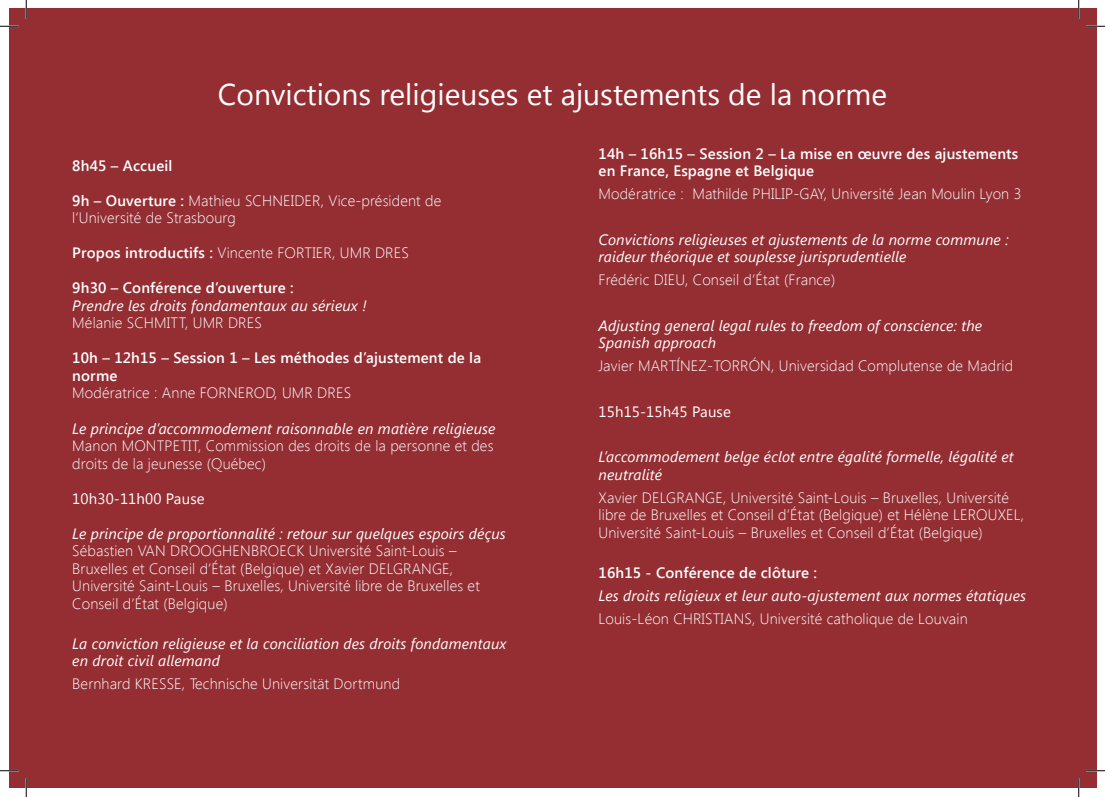
<style>
.page{position:relative;width:1105px;height:797px;background:#fff}
.page>*{position:absolute;margin:0;border:0;box-sizing:border-box;transform-origin:0 0}
.t1{font:30px "Segoe UI";color:#fff}
.t2{font:300 15px/17.5px "Segoe UI";letter-spacing:.01em;color:#fff}
.t3{font:italic 15px/17.5px "Segoe UI";letter-spacing:.01em;color:#fff}
.t4{font:600 15px/17.5px "Segoe UI";letter-spacing:.01em;color:#fff}
.t5{font:15px "Segoe UI";letter-spacing:.01em;color:#fff}
.s1{font-weight:600}
</style>
<div class="page">
<div style="left:9px;top:9px;width:1087px;height:779px;background:#942e33"></div>
<svg style="left:0;top:25px;width:19px;height:2px"></svg>
<svg style="left:1086px;top:25px;width:19px;height:2px"></svg>
<svg style="left:0;top:770px;width:19px;height:1px"></svg>
<svg style="left:1086px;top:770px;width:19px;height:1px"></svg>
<svg style="left:25px;top:0;width:2px;height:19px"></svg>
<svg style="left:25px;top:778px;width:2px;height:19px"></svg>
<svg style="left:1078px;top:0;width:1px;height:19px"></svg>
<svg style="left:1078px;top:778px;width:1px;height:19px"></svg>
<h1 class="t1" style="left:218px;top:73px;width:671px">Convictions religieuses et ajustements de la norme</h1>
<p class="t4" style="left:72px;top:156px;width:102px">8h45 – Accueil</p>
<p class="t2" style="left:72px;top:191px;width:370px"><span class="s1">9h – Ouverture :</span> Mathieu SCHNEIDER, Vice-président de l’Université de Strasbourg</p>
<p class="t2" style="left:72px;top:244px;width:338px"><span class="s1">Propos introductifs :</span> Vincente FORTIER, UMR DRES</p>
<p class="t4" style="left:72px;top:279px;width:223px">9h30 – Conférence d’ouverture :</p>
<p class="t3" style="left:72px;top:296px;width:296px">Prendre les droits fondamentaux au sérieux !</p>
<p class="t2" style="left:72px;top:314px;width:191px">Mélanie SCHMITT, UMR DRES</p>
<p class="t4" style="left:72px;top:349px;width:410px">10h – 12h15 – Session 1 – Les méthodes d’ajustement de la norme</p>
<p class="t2" style="left:72px;top:384px;width:280px">Modératrice : Anne FORNEROD, UMR DRES</p>
<p class="t3" style="left:72px;top:419px;width:425px">Le principe d’accommodement raisonnable en matière religieuse</p>
<p class="t2" style="left:72px;top:436px;width:423px">Manon MONTPETIT, Commission des droits de la personne et des droits de la jeunesse (Québec)</p>
<p class="t5" style="left:72px;top:488px;width:134px">10h30-11h00 Pause</p>
<p class="t3" style="left:72px;top:524px;width:435px">Le principe de proportionnalité : retour sur quelques espoirs déçus</p>
<p class="t2" style="left:72px;top:541px;width:409px">Sébastien VAN DROOGHENBROECK Université Saint-Louis – Bruxelles et Conseil d’État (Belgique) et Xavier DELGRANGE, Université Saint-Louis – Bruxelles, Université libre de Bruxelles et Conseil d’État (Belgique)</p>
<p class="t3" style="left:72px;top:634px;width:436px">La conviction religieuse et la conciliation des droits fondamentaux en droit civil allemand</p>
<p class="t2" style="left:72px;top:674px;width:329px">Bernhard KRESSE, Technische Universität Dortmund</p>
<p class="t4" style="left:598px;top:144px;width:421px">14h – 16h15 – Session 2 – La mise en œuvre des ajustements en France, Espagne et Belgique</p>
<p class="t2" style="left:598px;top:184px;width:424px">Modératrice : Mathilde PHILIP-GAY, Université Jean Moulin Lyon 3</p>
<p class="t3" style="left:598px;top:230px;width:412px">Convictions religieuses et ajustements de la norme commune : raideur théorique et souplesse jurisprudentielle</p>
<p class="t2" style="left:598px;top:270px;width:238px">Frédéric DIEU, Conseil d’État (France)</p>
<p class="t3" style="left:598px;top:316px;width:385px">Adjusting general legal rules to freedom of conscience: the<br>Spanish approach</p>
<p class="t2" style="left:598px;top:356px;width:416px">Javier MARTÍNEZ-TORRÓN, Universidad Complutense de Madrid</p>
<p class="t5" style="left:598px;top:401px;width:134px">15h15-15h45 Pause</p>
<p class="t3" style="left:598px;top:447px;width:417px">L’accommodement belge éclot entre égalité formelle, légalité et neutralité</p>
<p class="t2" style="left:598px;top:488px;width:427px">Xavier DELGRANGE, Université Saint-Louis – Bruxelles, Université libre de Bruxelles et Conseil d’État (Belgique) et Hélène LEROUXEL,<br>Université Saint-Louis – Bruxelles et Conseil d’État (Belgique)</p>
<p class="t4" style="left:598px;top:563px;width:220px">16h15 - Conférence de clôture :</p>
<p class="t3" style="left:598px;top:586px;width:429px">Les droits religieux et leur auto-ajustement aux normes étatiques</p>
<p class="t2" style="left:598px;top:609px;width:371px">Louis-Léon CHRISTIANS, Université catholique de Louvain</p>
</div>
